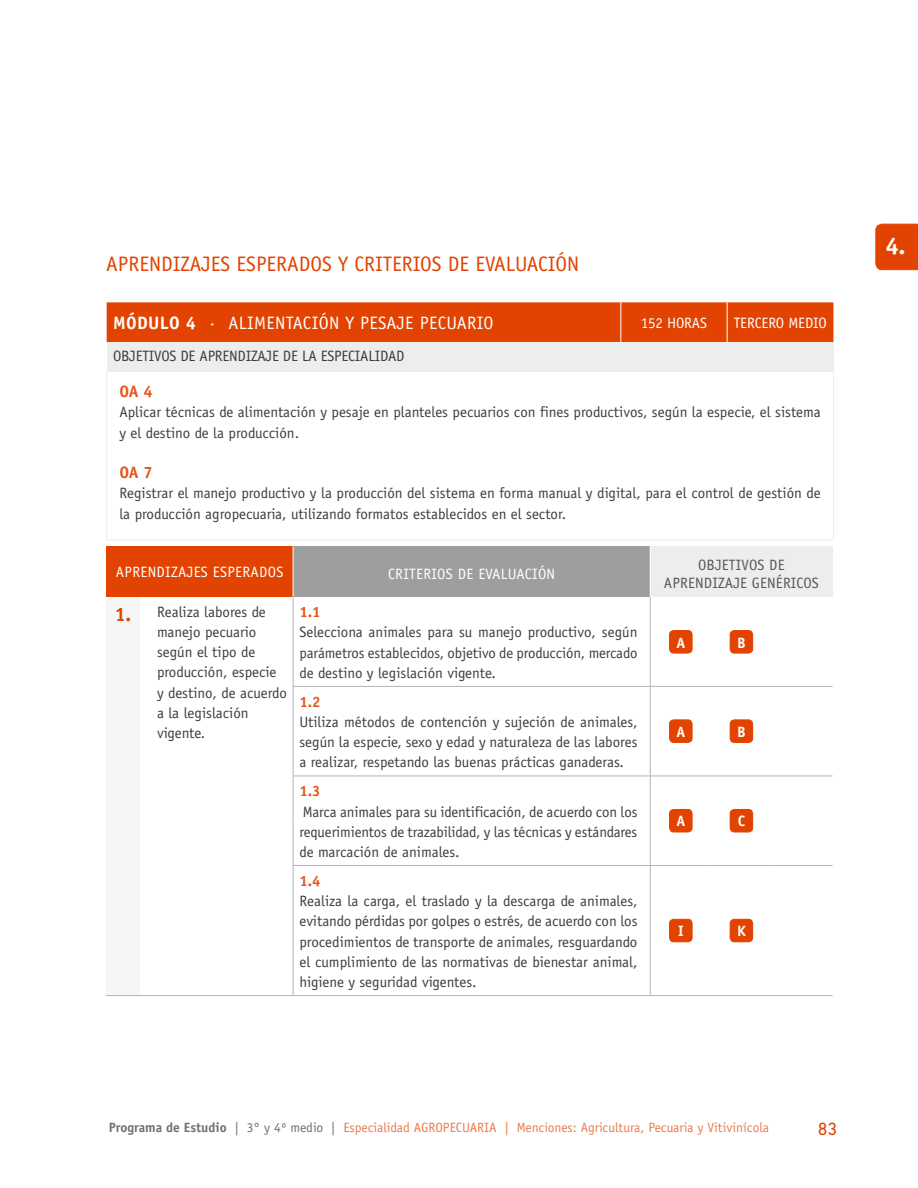
<style>
.page{position:relative;width:918px;height:1188px;background:#fff}
.page>*{position:absolute;margin:0;border:0;box-sizing:border-box;transform-origin:0 0}
.t1{font:700 24px "Officina Sans";color:#fff}
.t2{font:21px "Officina Sans";color:#e24301}
.t3{font:18px "Officina Sans";letter-spacing:.02em;color:#fff}
.t4{font:18px "DIN Next LT Pro";color:#e24301}
.t5{font:700 16.5px "Officina Sans";color:#e5561b}
.t6{font:15px/20.2px "Officina Sans";color:#3e3d40;text-align:justify}
.t7{font:15px "Officina Sans";letter-spacing:.02em;color:#fff}
.t8{font:15px "Officina Sans";letter-spacing:.01em;color:#58585a}
.t9{font:700 15px "Officina Sans";color:#e5561b}
.t10{font:700 15px "Officina Sans";color:#fff}
.t11{font:13.5px "Officina Sans";color:#eb7c4d}
.s1{font-weight:700}
.s2{font-weight:700;font-size:19.5px;color:#e24301}
.s3{font-weight:700;color:#707172}
.s4{color:#707172}
</style>
<div class="page">
<div style="left:107px;top:302px;width:726px;height:40px;background:#e24301"></div>
<div style="left:107px;top:342px;width:726px;height:29px;background:#eceded"></div>
<hr style="left:833px;top:371px;width:1px;height:169px;background:#eceded">
<hr style="left:106px;top:371px;width:1px;height:169px;background:#eceded">
<hr style="left:106px;top:540px;width:515px;height:1px;background:#eceded">
<hr style="left:621px;top:540px;width:106px;height:1px;background:#eceded">
<hr style="left:727px;top:540px;width:107px;height:1px;background:#eceded">
<hr style="left:727px;top:302px;width:1px;height:40px;background:#fff">
<hr style="left:620px;top:302px;width:1px;height:40px;background:#fff">
<div style="left:106px;top:546px;width:187px;height:51px;background:#e24301"></div>
<div style="left:293px;top:546px;width:357px;height:51px;background:#9c9e9f"></div>
<div style="left:650px;top:546px;width:183px;height:51px;background:#eceded"></div>
<div style="left:106px;top:597px;width:34px;height:399px;background:#f6f6f6"></div>
<hr style="left:650px;top:546px;width:1px;height:51px;background:#fff">
<hr style="left:293px;top:546px;width:1px;height:51px;background:#fff">
<hr style="left:772px;top:686px;width:61px;height:1px;background:#b1b3b4">
<hr style="left:772px;top:995px;width:61px;height:1px;background:#b1b3b4">
<hr style="left:293px;top:686px;width:357px;height:1px;background:#b1b3b4">
<hr style="left:293px;top:776px;width:357px;height:1px;background:#b1b3b4">
<hr style="left:650px;top:776px;width:61px;height:1px;background:#b1b3b4">
<hr style="left:711px;top:776px;width:61px;height:1px;background:#b1b3b4">
<hr style="left:772px;top:776px;width:61px;height:1px;background:#b1b3b4">
<hr style="left:650px;top:776px;width:1px;height:45px;background:#b1b3b4">
<hr style="left:650px;top:821px;width:1px;height:44px;background:#b1b3b4">
<hr style="left:293px;top:865px;width:357px;height:1px;background:#b1b3b4">
<hr style="left:772px;top:865px;width:61px;height:1px;background:#b1b3b4">
<hr style="left:293px;top:995px;width:357px;height:1px;background:#b1b3b4">
<hr style="left:650px;top:686px;width:61px;height:1px;background:#b1b3b4">
<hr style="left:711px;top:686px;width:61px;height:1px;background:#b1b3b4">
<hr style="left:650px;top:995px;width:61px;height:1px;background:#b1b3b4">
<hr style="left:711px;top:995px;width:61px;height:1px;background:#b1b3b4">
<hr style="left:650px;top:865px;width:61px;height:1px;background:#b1b3b4">
<hr style="left:711px;top:865px;width:61px;height:1px;background:#b1b3b4">
<hr style="left:650px;top:597px;width:1px;height:89px;background:#b1b3b4">
<hr style="left:650px;top:687px;width:1px;height:89px;background:#b1b3b4">
<hr style="left:650px;top:866px;width:1px;height:129px;background:#b1b3b4">
<hr style="left:106px;top:995px;width:34px;height:1px;background:#b1b3b4">
<hr style="left:293px;top:597px;width:1px;height:89px;background:#b1b3b4">
<hr style="left:293px;top:687px;width:1px;height:89px;background:#b1b3b4">
<hr style="left:293px;top:776px;width:1px;height:45px;background:#b1b3b4">
<hr style="left:293px;top:821px;width:1px;height:44px;background:#b1b3b4">
<hr style="left:293px;top:866px;width:1px;height:129px;background:#b1b3b4">
<hr style="left:140px;top:995px;width:153px;height:1px;background:#b1b3b4">
<div style="left:670px;top:631px;width:22px;height:22px;background:#e24301;border-radius:4px"></div>
<div style="left:669px;top:630px;width:23px;height:23px;border:1px solid #e24301;border-radius:4px"></div>
<div style="left:730px;top:631px;width:23px;height:22px;background:#e24301;border-radius:4px"></div>
<div style="left:730px;top:630px;width:23px;height:23px;border:1px solid #e24301;border-radius:4px"></div>
<div style="left:670px;top:720px;width:22px;height:22px;background:#e24301;border-radius:4px"></div>
<div style="left:669px;top:720px;width:23px;height:23px;border:1px solid #e24301;border-radius:4px"></div>
<div style="left:730px;top:720px;width:23px;height:22px;background:#e24301;border-radius:4px"></div>
<div style="left:730px;top:720px;width:23px;height:23px;border:1px solid #e24301;border-radius:4px"></div>
<div style="left:670px;top:809px;width:22px;height:23px;background:#e24301;border-radius:4px"></div>
<div style="left:669px;top:809px;width:23px;height:23px;border:1px solid #e24301;border-radius:4px"></div>
<div style="left:730px;top:809px;width:23px;height:23px;background:#e24301;border-radius:4px"></div>
<div style="left:730px;top:809px;width:23px;height:23px;border:1px solid #e24301;border-radius:4px"></div>
<div style="left:670px;top:919px;width:22px;height:23px;background:#e24301;border-radius:4px"></div>
<div style="left:669px;top:919px;width:23px;height:23px;border:1px solid #e24301;border-radius:4px"></div>
<div style="left:730px;top:919px;width:23px;height:23px;background:#e24301;border-radius:4px"></div>
<div style="left:730px;top:919px;width:23px;height:23px;border:1px solid #e24301;border-radius:4px"></div>
<svg style="left:875px;top:224px;width:43px;height:46px;background:#e24605"></svg>
<h2 class="t2" style="left:106px;top:251px;width:475px">APRENDIZAJES ESPERADOS Y CRITERIOS DE EVALUACIÓN</h2>
<p class="t3" style="left:113px;top:313px;width:382px"><span class="s1">MóDULO 4</span> · ALIMENTACIÓN Y PESAJE PECUARIO</p>
<p class="t7" style="left:641px;top:314px;width:44px">152 Horas</p>
<p class="t7" style="left:734px;top:314px;width:15px">Tercero</p>
<p class="t7" style="left:788px;top:314px;width:38px">Medio</p>
<p class="t6" style="left:113px;top:346px;width:9px">objet</p>
<p class="t6" style="left:149px;top:346px;width:14px">ivos</p>
<p class="t6" style="left:181px;top:346px;width:36px">de Aprend</p>
<p class="t6" style="left:246px;top:346px;width:14px">izaje</p>
<p class="t6" style="left:283px;top:346px;width:46px">de la espec</p>
<p class="t6" style="left:355px;top:346px;width:34px">ialidad</p>
<p class="t5" style="left:119px;top:381px;width:35px">OA 4</p>
<p class="t6" style="left:119px;top:402px;width:703px">Aplicar técnicas de alimentación y pesaje en planteles pecuarios con fines productivos, según la especie, el sistema y el destino de la producción.</p>
<p class="t5" style="left:119px;top:462px;width:35px">OA 7</p>
<p class="t6" style="left:119px;top:483px;width:703px">Registrar el manejo productivo y la producción del sistema en forma manual y digital, para el control de gestión de la producción agropecuaria, utilizando formatos establecidos en el sector.</p>
<p class="t7" style="left:116px;top:563px;width:18px">Aprend</p>
<p class="t7" style="left:165px;top:563px;width:15px">izajes</p>
<p class="t7" style="left:213px;top:563px;width:17px">Esperados</p>
<p class="t7" style="left:388px;top:565px;width:159px">Criterios de Eva luación</p>
<p class="t8" style="left:698px;top:556px;width:17px">Objet</p>
<p class="t8" style="left:736px;top:556px;width:15px">ivos</p>
<p class="t8" style="left:769px;top:556px;width:8px">de</p>
<p class="t8" style="left:664px;top:574px;width:18px">Aprend</p>
<p class="t8" style="left:712px;top:574px;width:14px">izaje</p>
<p class="t8" style="left:752px;top:574px;width:17px">Genér</p>
<p class="t8" style="left:791px;top:574px;width:14px">icos</p>
<p class="t6" style="left:157px;top:601px;width:132px;text-align:left;text-indent:-42px"><span class="s2">1.</span> Realiza labores de manejo pecuario según el tipo de producción, especie<br>y destino, de acuerdo a la legislación vigente.</p>
<p class="t9" style="left:299px;top:603px;width:23px">1.1</p>
<p class="t6" style="left:299px;top:622px;width:340px">Selecciona animales para su manejo productivo, según parámetros establecidos, objetivo de producción, mercado de destino y legislación vigente.</p>
<p class="t10" style="left:676px;top:633px;width:10px">A</p>
<p class="t10" style="left:737px;top:633px;width:10px">B</p>
<p class="t9" style="left:299px;top:692px;width:23px">1.2</p>
<p class="t6" style="left:299px;top:712px;width:340px">Utiliza métodos de contención y sujeción de animales, según la especie, sexo y edad y naturaleza de las labores a realizar, respetando las buenas prácticas ganaderas.</p>
<p class="t10" style="left:676px;top:723px;width:10px">A</p>
<p class="t10" style="left:737px;top:723px;width:10px">B</p>
<p class="t9" style="left:299px;top:782px;width:23px">1.3</p>
<p class="t6" style="left:299px;top:801px;width:340px">Marca animales para su identificación, de acuerdo con los requerimientos de trazabilidad, y las técnicas y estándares de marcación de animales.</p>
<p class="t10" style="left:676px;top:811px;width:10px">A</p>
<p class="t10" style="left:738px;top:811px;width:9px">C</p>
<p class="t9" style="left:299px;top:871px;width:23px">1.4</p>
<p class="t6" style="left:299px;top:891px;width:340px">Realiza la carga, el traslado y la descarga de animales, evitando pérdidas por golpes o estrés, de acuerdo con los procedimientos de transporte de animales, resguardando el cumplimiento de las normativas de bienestar animal, higiene y seguridad vigentes.</p>
<p class="t10" style="left:678px;top:922px;width:7px">I</p>
<p class="t10" style="left:737px;top:922px;width:10px">K</p>
<h1 class="t1" style="left:885px;top:231px;width:21px">4.</h1>
<p class="t11" style="left:109px;top:1120px;width:662px"><span class="s3">Programa de Estudio</span> <span class="s4">| 3° y 4º medio |</span> Especialidad AGROPECUARIA | Menciones: Agricultura, Pecuaria y Vitivinícola</p>
<p class="t4" style="left:818px;top:1118px;width:21px">83</p>
</div>
